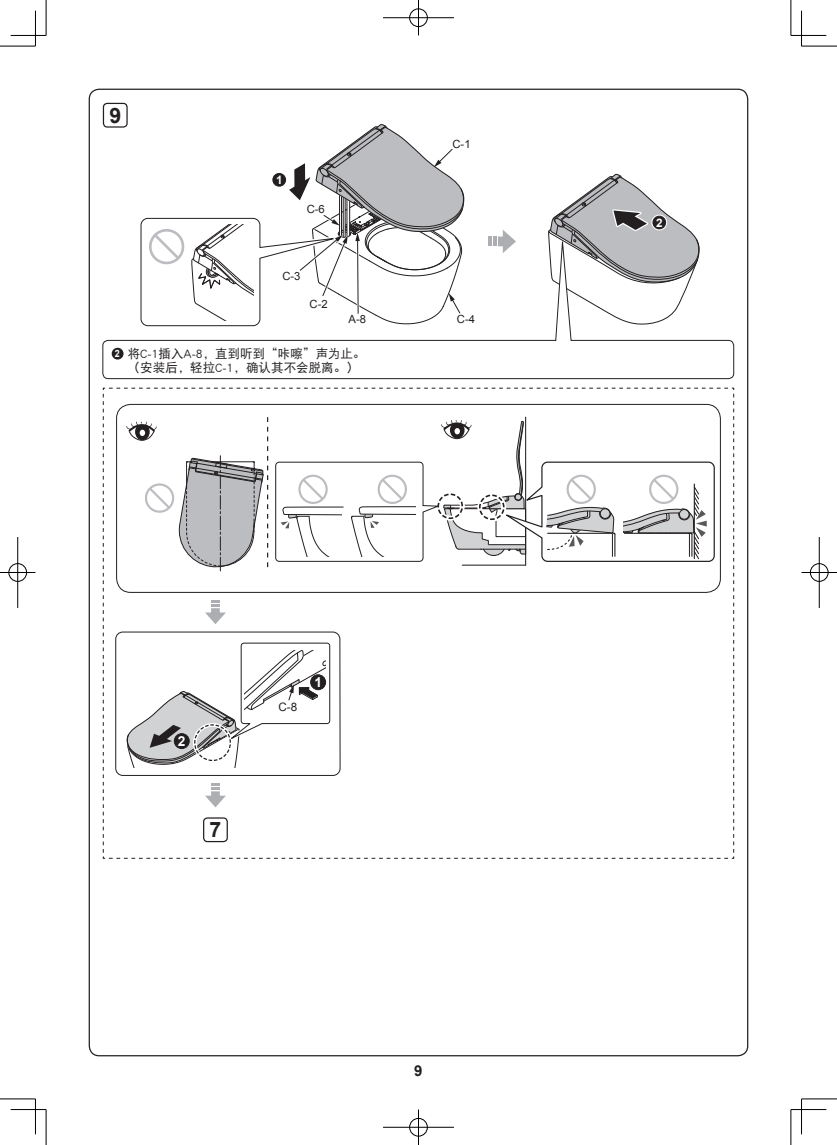
<style>
.page{position:relative;width:837px;height:1145px;background:#fff}
.page>*{position:absolute;margin:0;border:0;box-sizing:border-box;transform-origin:0 0}
.t1{font:700 21.25px "Arial";color:#231f20}
.t2{font:700 15px "Arial";color:#231f20}
.t3{font:700 13.75px "Arial";color:#fff}
.t4{font:12.5px/13.8px "DF Hei GB W5";color:#231f20;text-align:center}
.t5{font:700 11.75px "Arial";color:#fff}
.t6{font:11.62px "Arial";color:#231f20}
.t7{font:11.25px "Arial";color:#231f20}
.s1{font-family:"Arial";font-weight:700;font-size:10px;color:#fff}
</style>
<div class="page">
<svg style="left:548px;top:174px;width:142px;height:57px"></svg>
<svg style="left:140px;top:124px;width:325px;height:107px"></svg>
<div style="left:273px;top:173px;width:12px;height:13px;background:#231f20;border-radius:50%"></div>
<div style="left:272px;top:173px;width:14px;height:13px;border:1px solid #231f20;border-radius:50%"></div>
<div style="left:651px;top:215px;width:16px;height:15px;border:3px solid #fff;border-radius:50%"></div>
<div style="left:652px;top:216px;width:13px;height:13px;background:#231f20;border-radius:50%"></div>
<div style="left:652px;top:216px;width:13px;height:13px;border:1px solid #231f20;border-radius:50%"></div>
<div style="left:103px;top:103px;width:25px;height:25px;border:1px solid #231f20;border-radius:4px"></div>
<svg style="left:102px;top:231px;width:632px;height:148px"></svg>
<div style="left:112px;top:348px;width:11px;height:11px;background:#231f20;border-radius:50%"></div>
<svg style="left:102px;top:387px;width:632px;height:472px"></svg>
<hr style="left:0;top:46px;width:35px;height:1px;background:#000">
<hr style="left:801px;top:46px;width:35px;height:1px;background:#000">
<hr style="left:0;top:1098px;width:35px;height:1px;background:#000">
<hr style="left:801px;top:1098px;width:35px;height:1px;background:#000">
<hr style="left:46px;top:0;width:1px;height:35px;background:#000">
<hr style="left:46px;top:1109px;width:1px;height:35px;background:#000">
<hr style="left:790px;top:0;width:1px;height:35px;background:#000">
<hr style="left:790px;top:1109px;width:1px;height:35px;background:#000">
<hr style="left:11px;top:35px;width:35px;height:1px;background:#000">
<hr style="left:790px;top:35px;width:36px;height:1px;background:#000">
<hr style="left:11px;top:1109px;width:35px;height:1px;background:#000">
<hr style="left:790px;top:1109px;width:36px;height:1px;background:#000">
<hr style="left:35px;top:11px;width:1px;height:35px;background:#000">
<hr style="left:35px;top:1098px;width:1px;height:36px;background:#000">
<hr style="left:801px;top:11px;width:1px;height:35px;background:#000">
<hr style="left:801px;top:1098px;width:1px;height:36px;background:#000">
<div style="left:408px;top:8px;width:20px;height:19px;border:2px solid #fff;border-radius:50%"></div>
<hr style="left:383px;top:17px;width:71px;height:2px;background:#fff">
<hr style="left:417px;top:0;width:2px;height:35px;background:#fff">
<div style="left:409px;top:9px;width:18px;height:18px;border:1px solid #000;border-radius:50%"></div>
<hr style="left:383px;top:18px;width:71px;height:1px;background:#000">
<hr style="left:418px;top:0;width:1px;height:35px;background:#000">
<div style="left:408px;top:1117px;width:20px;height:20px;border:2px solid #fff;border-radius:50%"></div>
<hr style="left:383px;top:1126px;width:71px;height:2px;background:#fff">
<hr style="left:417px;top:1109px;width:2px;height:35px;background:#fff">
<div style="left:409px;top:1118px;width:18px;height:18px;border:1px solid #000;border-radius:50%"></div>
<hr style="left:383px;top:1127px;width:71px;height:1px;background:#000">
<hr style="left:418px;top:1109px;width:1px;height:35px;background:#000">
<div style="left:8px;top:562px;width:19px;height:20px;border:2px solid #fff;border-radius:50%"></div>
<hr style="left:0;top:571px;width:35px;height:2px;background:#fff">
<hr style="left:17px;top:537px;width:2px;height:71px;background:#fff">
<div style="left:9px;top:563px;width:18px;height:18px;border:1px solid #000;border-radius:50%"></div>
<hr style="left:0;top:572px;width:35px;height:1px;background:#000">
<hr style="left:18px;top:537px;width:1px;height:71px;background:#000">
<div style="left:809px;top:562px;width:19px;height:20px;border:2px solid #fff;border-radius:50%"></div>
<hr style="left:801px;top:571px;width:35px;height:2px;background:#fff">
<div style="left:809px;top:563px;width:19px;height:18px;border:1px solid #000;border-radius:50%"></div>
<hr style="left:801px;top:572px;width:35px;height:1px;background:#000">
<hr style="left:818px;top:537px;width:1px;height:71px;background:#000">
<h1 class="t1" style="left:109px;top:100px;width:13px">9</h1>
<p class="t5" style="left:276px;top:172px;width:8px">1</p>
<p class="t7" style="left:306px;top:202px;width:20px">C-6</p>
<p class="t7" style="left:452px;top:137px;width:20px">C-1</p>
<p class="t7" style="left:282px;top:268px;width:20px">C-3</p>
<p class="t7" style="left:309px;top:296px;width:20px">C-2</p>
<p class="t7" style="left:348px;top:312px;width:19px">A-8</p>
<p class="t7" style="left:456px;top:312px;width:20px">C-4</p>
<p class="t4" style="left:115px;top:346px;width:252px"><span class="s1">2</span> 将C-1插入A-8，直到听到“咔嚓”声为止。（安装后，轻拉C-1，确认其不会脱离。）</p>
<p class="t3" style="left:178px;top:732px;width:9px">2</p>
<h1 class="t1" style="left:209px;top:815px;width:13px">7</h1>
<p class="t6" style="left:278px;top:699px;width:20px">C-8</p>
<p class="t3" style="left:314px;top:673px;width:9px">1</p>
<p class="t2" style="left:414px;top:1060px;width:10px">9</p>
<p class="t5" style="left:655px;top:215px;width:8px">2</p>
</div>
